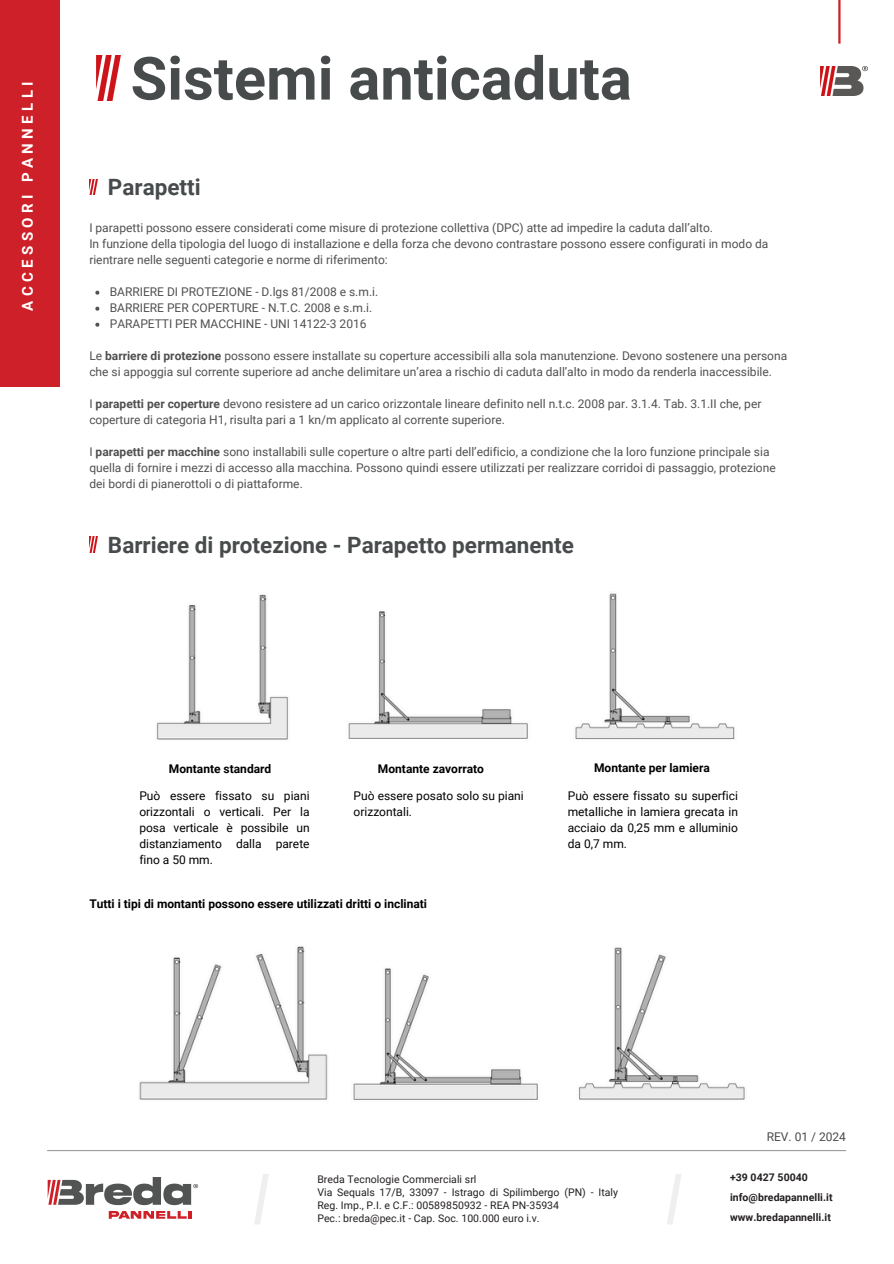
<style>
.page{position:relative;width:894px;height:1264px;background:#fff}
.page>*{position:absolute;margin:0;border:0;box-sizing:border-box;transform-origin:0 0}
.t1{font:700 59.55px "Roboto";color:#484b4c}
.t2{font:700 22.5px "Roboto";color:#484b4c}
.t3{font:700 15px "Roboto";letter-spacing:.295em;color:#fff}
.t4{font:12px/16px "Roboto";color:#505050}
.t5{font:12px/16px "Roboto";color:#000;text-align:justify}
.t6{font:700 12px "Roboto";color:#000}
.t7{font:12px "Roboto";color:#484b4c}
.t8{font:10.5px/13.2px "Roboto";letter-spacing:.005em;color:#231f20}
.t9{font:700 10.5px/20.1px "Roboto";letter-spacing:.005em;color:#231f20}
.s1{font-weight:700}
</style>
<div class="page">
<div style="left:0;top:0;width:60px;height:387px;background:#ce2028"></div>
<hr style="left:838px;top:0;width:2px;height:44px;background:#cf2028">
<img style="left:820px;top:66px;width:47px;height:29px">
<img style="left:97px;top:56px;width:23px;height:45px">
<svg style="left:48px;top:1177px;width:150px;height:41px"></svg>
<svg style="left:254px;top:1174px;width:15px;height:50px"></svg>
<svg style="left:667px;top:1174px;width:14px;height:50px"></svg>
<hr style="left:47px;top:1149px;width:798px;height:2px;background:#9d9d9c">
<img style="left:89px;top:179px;width:8px;height:16px">
<img style="left:89px;top:537px;width:8px;height:15px">
<img style="left:139px;top:946px;width:606px;height:154px">
<svg style="left:95px;top:291px;width:4px;height:4px"></svg>
<svg style="left:95px;top:307px;width:4px;height:4px"></svg>
<svg style="left:95px;top:323px;width:4px;height:4px"></svg>
<img style="left:156px;top:593px;width:579px;height:147px">
<div style="left:318px;top:578px;width:25px;height:170px;background:#fff"></div>
<div style="left:536px;top:578px;width:25px;height:170px;background:#fff"></div>
<div style="left:329px;top:929px;width:22px;height:188px;background:#fff"></div>
<div style="left:545px;top:928px;width:22px;height:189px;background:#fff"></div>
<h6 class="t3" style="left:19px;top:311px;width:231px;rotate:-90deg">ACCESSORI PANNELLI</h6>
<p class="t1" style="left:131px;top:44px;width:502px">Sistemi anticaduta</p>
<p class="t2" style="left:108px;top:174px;width:94px">Parapetti</p>
<p class="t4" style="left:89px;top:219px;width:680px">I parapetti possono essere considerati come misure di protezione collettiva (DPC) atte ad impedire la caduta dall’alto.<br>In funzione della tipologia del luogo di installazione e della forza che devono contrastare possono essere configurati in modo da rientrare nelle seguenti categorie e norme di riferimento:</p>
<h2 class="t4" style="left:110px;top:283px;width:270px">BARRIERE DI PROTEZIONE - D.lgs 81/2008 e s.m.i.</h2>
<p class="t4" style="left:110px;top:299px;width:264px">BARRIERE PER COPERTURE - N.T.C. 2008 e s.m.i.</p>
<h5 class="t4" style="left:110px;top:315px;width:258px">PARAPETTI PER MACCHINE - UNI 14122-3 2016</h5>
<h5 class="t4" style="left:89px;top:347px;width:699px">Le <span class="s1">barriere di protezione</span> possono essere installate su coperture accessibili alla sola manutenzione. Devono sostenere una persona che si appoggia sul corrente superiore ad anche delimitare un’area a rischio di caduta dall’alto in modo da renderla inaccessibile.</h5>
<h5 class="t4" style="left:89px;top:395px;width:673px">I <span class="s1">parapetti per coperture</span> devono resistere ad un carico orizzontale lineare definito nell n.t.c. 2008 par. 3.1.4. Tab. 3.1.II che, per coperture di categoria H1, risulta pari a 1 kn/m applicato al corrente superiore.</h5>
<h6 class="t4" style="left:89px;top:443px;width:687px">I <span class="s1">parapetti per macchine</span> sono installabili sulle coperture o altre parti dell’edificio, a condizione che la loro funzione principale sia quella di fornire i mezzi di accesso alla macchina. Possono quindi essere utilizzati per realizzare corridoi di passaggio, protezione dei bordi di pianerottoli o di piattaforme.</h6>
<h6 class="t2" style="left:108px;top:532px;width:467px">Barriere di protezione - Parapetto permanente</h6>
<h6 class="t6" style="left:169px;top:762px;width:104px">Montante standard</h6>
<h5 class="t5" style="left:139px;top:788px;width:172px">Può essere fissato su piani orizzontali o verticali. Per la posa verticale è possibile un distanziamento dalla parete fino a 50 mm.</h5>
<p class="t6" style="left:378px;top:762px;width:108px">Montante zavorrato</p>
<h4 class="t5" style="left:353px;top:788px;width:172px">Può essere posato solo su piani orizzontali.</h4>
<p class="t6" style="left:89px;top:896px;width:339px">Tutti i tipi di montanti possono essere utilizzati dritti o inclinati</p>
<p class="t6" style="left:594px;top:761px;width:117px">Montante per lamiera</p>
<p class="t5" style="left:567px;top:788px;width:172px">Può essere fissato su superfici metalliche in lamiera grecata in acciaio da 0,25 mm e alluminio da 0,7 mm.</p>
<p class="t8" style="left:317px;top:1172px;width:161px">Breda Tecnologie Commerciali srl</p>
<p class="t8" style="left:317px;top:1185px;width:302px">Via Sequals 17/B, 33097 - Istrago di Spilimbergo (PN) - Italy<br>Reg. Imp., P.I. e C.F.: 00589850932 - REA PN-35934</p>
<h6 class="t8" style="left:317px;top:1211px;width:224px">Pec.: breda@pec.it - Cap. Soc. 100.000 euro i.v.</h6>
<h6 class="t7" style="left:766px;top:1130px;width:81px">REV. 01 / 2024</h6>
<h6 class="t9" style="left:729px;top:1167px;width:104px">+39 0427 50040 info@bredapannelli.it www.bredapannelli.it</h6>
</div>
